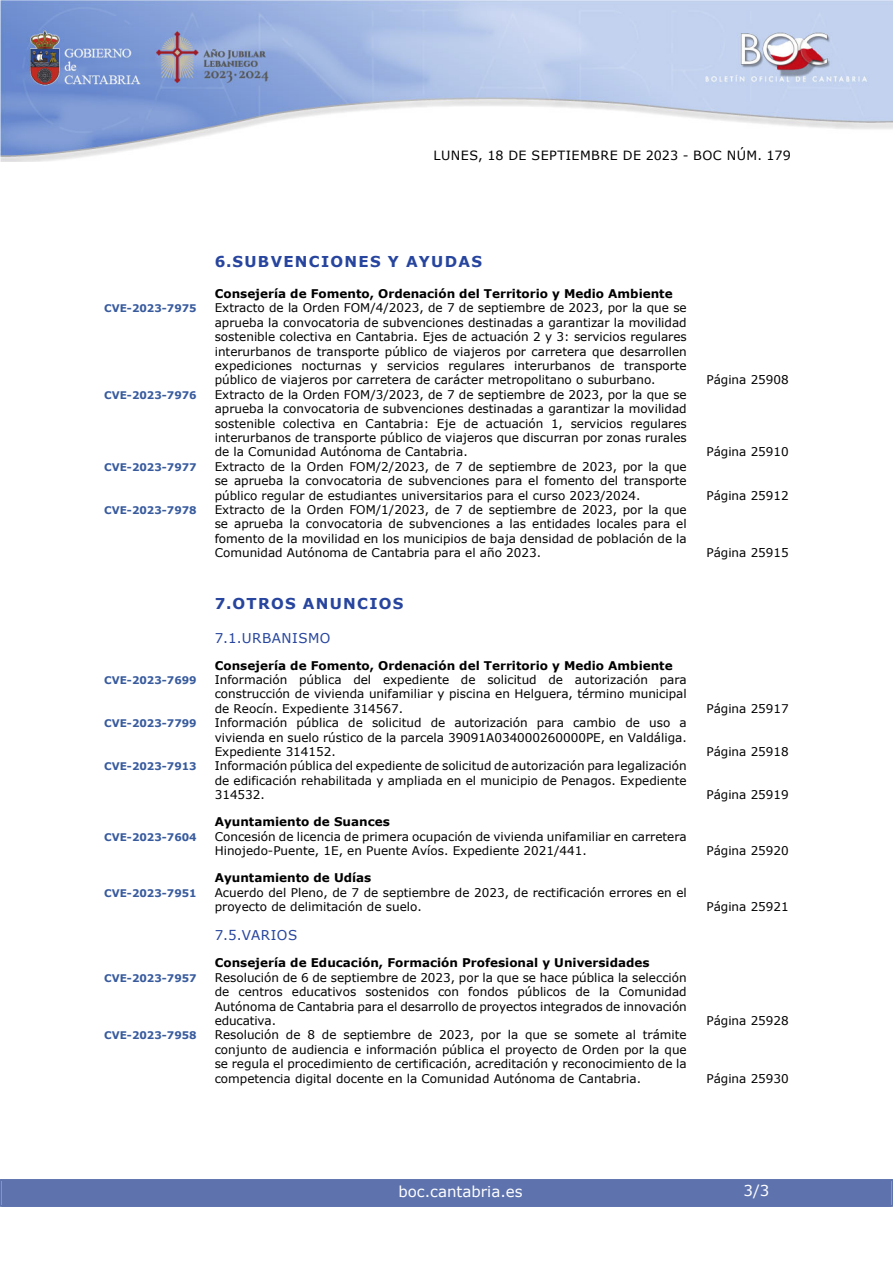
<style>
.page{position:relative;width:893px;height:1263px;background:#fff}
.page>*{position:absolute;margin:0;border:0;box-sizing:border-box;transform-origin:0 0}
.indice_1{font:700 15px "Verdana";letter-spacing:.085em;color:#27459e}
.t1{font:15px "Verdana";color:#fff}
.indice_2{font:13.5px "Verdana";letter-spacing:.035em;color:#27459e}
.t2{font:12.75px "Verdana";letter-spacing:.035em;color:#000}
.indice_4{font:12px/14.4px "Verdana";color:#000;text-align:justify}
.indice_3{font:700 12px "Verdana";color:#000}
.indice_4-2{font:700 10.5px "Verdana";color:#385b9e}
</style>
<div class="page">
<img style="left:0;top:0;width:893px;height:161px">
<div style="left:2px;top:1180px;width:889px;height:27px;background:#5e73ae"></div>
<div style="left:0;top:1179px;width:893px;height:28px;border:2px solid #5e73ae"></div>
<p class="t2" style="left:434px;top:147px;width:359px">LUNES, 18 DE SEPTIEMBRE DE 2023 - BOC NÚM. 179</p>
<h2 class="indice_1" style="left:215px;top:251px;width:269px">6.SUBVENCIONES Y AYUDAS</h2>
<h4 class="indice_3" style="left:215px;top:285px;width:459px">Consejería de Fomento, Ordenación del Territorio y Medio Ambiente</h4>
<p class="indice_4-2" style="left:104px;top:301px;width:94px">CVE-2023-7975</p>
<p class="indice_4" style="left:215px;top:301px;width:474px">Extracto de la Orden FOM/4/2023, de 7 de septiembre de 2023, por la que se aprueba la convocatoria de subvenciones destinadas a garantizar la movilidad sostenible colectiva en Cantabria. Ejes de actuación 2 y 3: servicios regulares interurbanos de transporte público de viajeros por carretera que desarrollen expediciones nocturnas y servicios regulares interurbanos de transporte público de viajeros por carretera de carácter metropolitano o suburbano.</p>
<p class="indice_4-2" style="left:104px;top:388px;width:94px">CVE-2023-7976</p>
<p class="indice_4" style="left:215px;top:387px;width:473px">Extracto de la Orden FOM/3/2023, de 7 de septiembre de 2023, por la que se aprueba la convocatoria de subvenciones destinadas a garantizar la movilidad sostenible colectiva en Cantabria: Eje de actuación 1, servicios regulares interurbanos de transporte público de viajeros que discurran por zonas rurales de la Comunidad Autónoma de Cantabria.</p>
<p class="indice_4-2" style="left:104px;top:460px;width:94px">CVE-2023-7977</p>
<p class="indice_4" style="left:215px;top:459px;width:473px">Extracto de la Orden FOM/2/2023, de 7 de septiembre de 2023, por la que se aprueba la convocatoria de subvenciones para el fomento del transporte público regular de estudiantes universitarios para el curso 2023/2024.</p>
<p class="indice_4-2" style="left:104px;top:503px;width:94px">CVE-2023-7978</p>
<p class="indice_4" style="left:215px;top:502px;width:473px">Extracto de la Orden FOM/1/2023, de 7 de septiembre de 2023, por la que se aprueba la convocatoria de subvenciones a las entidades locales para el fomento de la movilidad en los municipios de baja densidad de población de la Comunidad Autónoma de Cantabria para el año 2023.</p>
<h2 class="indice_1" style="left:215px;top:593px;width:190px">7.OTROS ANUNCIOS</h2>
<h3 class="indice_2" style="left:215px;top:628px;width:117px">7.1.URBANISMO</h3>
<h4 class="indice_3" style="left:215px;top:657px;width:459px">Consejería de Fomento, Ordenación del Territorio y Medio Ambiente</h4>
<p class="indice_4-2" style="left:104px;top:673px;width:94px">CVE-2023-7699</p>
<p class="indice_4" style="left:215px;top:672px;width:473px">Información pública del expediente de solicitud de autorización para construcción de vivienda unifamiliar y piscina en Helguera, término municipal de Reocín. Expediente 314567.</p>
<p class="indice_4-2" style="left:104px;top:716px;width:94px">CVE-2023-7799</p>
<p class="indice_4" style="left:215px;top:715px;width:473px">Información pública de solicitud de autorización para cambio de uso a vivienda en suelo rústico de la parcela 39091A034000260000PE, en Valdáliga.<br>Expediente 314152.</p>
<p class="indice_4-2" style="left:104px;top:759px;width:94px">CVE-2023-7913</p>
<p class="indice_4" style="left:215px;top:759px;width:473px">Información pública del expediente de solicitud de autorización para legalización de edificación rehabilitada y ampliada en el municipio de Penagos. Expediente 314532.</p>
<h4 class="indice_3" style="left:215px;top:813px;width:177px">Ayuntamiento de Suances</h4>
<p class="indice_4-2" style="left:104px;top:829px;width:94px">CVE-2023-7604</p>
<p class="indice_4" style="left:215px;top:829px;width:473px">Concesión de licencia de primera ocupación de vivienda unifamiliar en carretera<br>Hinojedo-Puente, 1E, en Puente Avíos. Expediente 2021/441.</p>
<h4 class="indice_3" style="left:215px;top:869px;width:158px">Ayuntamiento de Udías</h4>
<p class="indice_4-2" style="left:104px;top:885px;width:94px">CVE-2023-7951</p>
<p class="indice_4" style="left:215px;top:885px;width:473px">Acuerdo del Pleno, de 7 de septiembre de 2023, de rectificación errores en el proyecto de delimitación de suelo.</p>
<h3 class="indice_2" style="left:215px;top:926px;width:84px">7.5.VARIOS</h3>
<h4 class="indice_3" style="left:215px;top:954px;width:436px">Consejería de Educación, Formación Profesional y Universidades</h4>
<p class="indice_4-2" style="left:104px;top:970px;width:94px">CVE-2023-7957</p>
<p class="indice_4" style="left:215px;top:970px;width:474px">Resolución de 6 de septiembre de 2023, por la que se hace pública la selección de centros educativos sostenidos con fondos públicos de la Comunidad Autónoma de Cantabria para el desarrollo de proyectos integrados de innovación educativa.</p>
<p class="indice_4-2" style="left:104px;top:1028px;width:94px">CVE-2023-7958</p>
<p class="indice_4" style="left:215px;top:1028px;width:473px">Resolución de 8 de septiembre de 2023, por la que se somete al trámite conjunto de audiencia e información pública el proyecto de Orden por la que se regula el procedimiento de certificación, acreditación y reconocimiento de la competencia digital docente en la Comunidad Autónoma de Cantabria.</p>
<p class="indice_4" style="left:706px;top:373px;width:84px">Página 25908</p>
<p class="indice_4" style="left:706px;top:445px;width:84px">Página 25910</p>
<p class="indice_4" style="left:706px;top:488px;width:84px">Página 25912</p>
<p class="indice_4" style="left:706px;top:546px;width:84px">Página 25915</p>
<p class="indice_4" style="left:706px;top:701px;width:84px">Página 25917</p>
<p class="indice_4" style="left:706px;top:744px;width:84px">Página 25918</p>
<p class="indice_4" style="left:706px;top:787px;width:84px">Página 25919</p>
<p class="indice_4" style="left:706px;top:843px;width:84px">Página 25920</p>
<p class="indice_4" style="left:706px;top:899px;width:84px">Página 25921</p>
<p class="indice_4" style="left:706px;top:1013px;width:84px">Página 25928</p>
<p class="indice_4" style="left:706px;top:1071px;width:84px">Página 25930</p>
<p class="t1" style="left:398px;top:1181px;width:126px">boc.cantabria.es</p>
<p class="t1" style="left:744px;top:1180px;width:27px">3/3</p>
</div>
